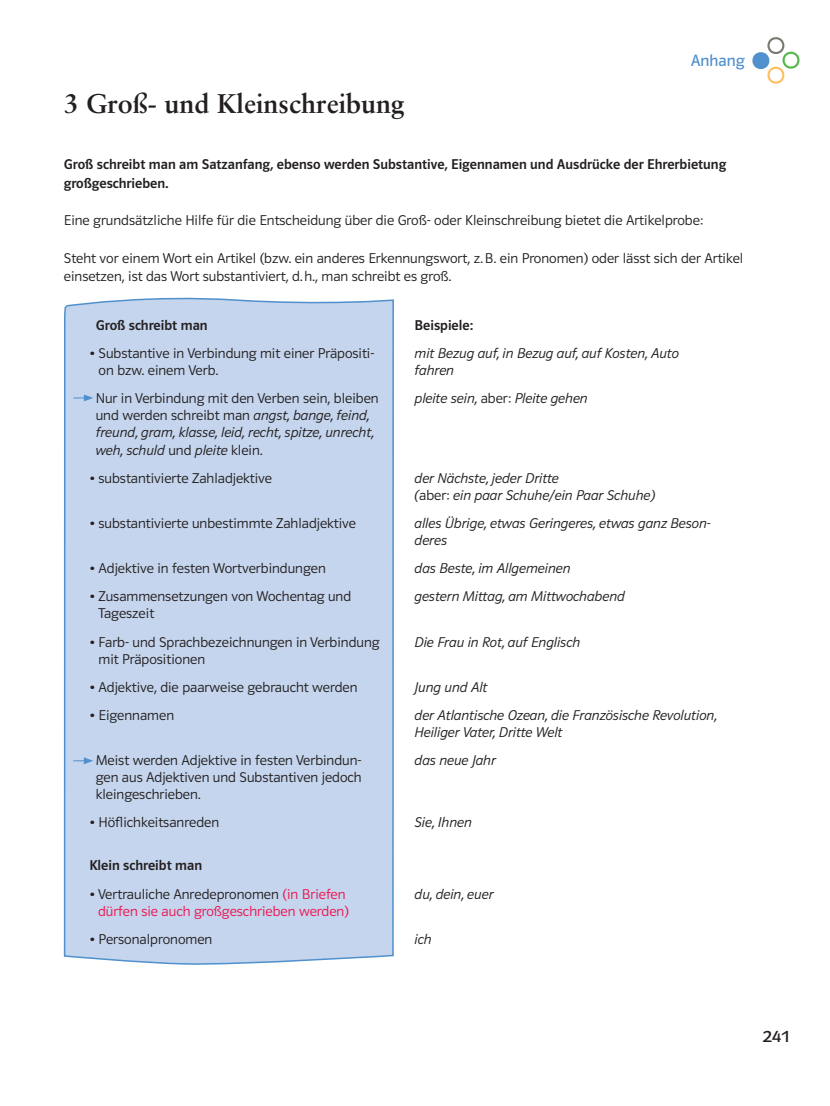
<style>
.page{position:relative;width:830px;height:1106px;background:#fff}
.page>*{position:absolute;margin:0;border:0;box-sizing:border-box;transform-origin:0 0}
.t1{font:700 27px "Sabon";color:#231f20}
.t2{font:17.4px "Polo ST11 K Buch";color:#231f20;scale:1.12 1}
.t3{font:16.5px "Polo ST11 K Buch";color:#5090cc}
.t4{font:14.25px/17.1px "Polo ST11 K Leicht";color:#231f20}
.t5{font:14.25px/17.1px "Polo ST11 K Leicht Kursiv";color:#231f20}
.t6{font:14.25px/18.8px "Polo ST11 K Krftg";color:#231f20}
.t7{font:14.25px/17.1px "Polo ST11 K Leicht";color:#ed1450;text-align:right}
.s1{font-family:"Polo ST11 K Leicht Kursiv"}
.s2{font-family:"Polo ST11 K Leicht"}
.s3{color:#231f20}
</style>
<div class="page">
<svg style="left:752px;top:37px;width:48px;height:47px"></svg>
<div style="left:63px;top:297px;width:331px;height:668px;background:#c5d5ed"></div>
<svg style="left:73px;top:394px;width:20px;height:7px"></svg>
<svg style="left:73px;top:757px;width:20px;height:7px"></svg>
<p class="t3" style="left:690px;top:51px;width:56px">Anhang</p>
<h1 class="t1" style="left:64px;top:86px;width:342px">3 Groß- und Kleinschreibung</h1>
<p class="t6" style="left:64px;top:155px;width:663px">Groß schreibt man am Satzanfang, ebenso werden Substantive, Eigennamen und Ausdrücke der Ehrerbietung großgeschrieben.</p>
<p class="t4" style="left:64px;top:212px;width:640px">Eine grundsätzliche Hilfe für die Entscheidung über die Groß- oder Kleinschreibung bietet die Artikelprobe:</p>
<p class="t4" style="left:64px;top:248px;width:680px;line-height:18.8px">Steht vor einem Wort ein Artikel (bzw. ein anderes Erkennungswort, z. B. ein Pronomen) oder lässt sich der Artikel einsetzen, ist das Wort substantiviert, d. h., man schreibt es groß.</p>
<p class="t6" style="left:96px;top:316px;width:113px">Groß schreibt man</p>
<p class="t6" style="left:414px;top:316px;width:60px">Beispiele:</p>
<p class="t4" style="left:98px;top:345px;width:277px;text-indent:-9px">• Substantive in Verbindung mit einer Präpositi&shy;on bzw. einem Verb.</p>
<p class="t5" style="left:414px;top:345px;width:266px">mit Bezug auf, in Bezug auf, auf Kosten, Auto fahren</p>
<p class="t4" style="left:96px;top:390px;width:284px">Nur in Verbindung mit den Verben sein, bleiben und werden schreibt man <span class="s1">angst, bange, feind,</span></p>
<p class="t5" style="left:96px;top:424px;width:279px">freund, gram, klasse, leid, recht, spitze, unrecht, weh, schuld <span class="s2">und</span> pleite <span class="s2">klein.</span></p>
<p class="t5" style="left:414px;top:390px;width:175px">pleite sein, <span class="s2">aber:</span> Pleite gehen</p>
<p class="t4" style="left:89px;top:469px;width:184px">• substantivierte Zahladjektive</p>
<p class="t5" style="left:414px;top:469px;width:242px">der Nächste, jeder Dritte<br>(<span class="s2">aber:</span> ein paar Schuhe/ein Paar Schuhe)</p>
<p class="t4" style="left:89px;top:514px;width:268px">• substantivierte unbestimmte Zahladjektive</p>
<p class="t5" style="left:414px;top:514px;width:297px">alles Übrige, etwas Geringeres, etwas ganz Beson&shy;deres</p>
<p class="t4" style="left:89px;top:560px;width:238px">• Adjektive in festen Wortverbindungen</p>
<p class="t5" style="left:414px;top:560px;width:157px">das Beste, im Allgemeinen</p>
<p class="t4" style="left:98px;top:588px;width:254px;text-indent:-9px">• Zusammensetzungen von Wochentag und<br>Tageszeit</p>
<p class="t5" style="left:414px;top:588px;width:212px">gestern Mittag, am Mittwochabend</p>
<p class="t4" style="left:98px;top:633px;width:282px;text-indent:-9px">• Farb- und Sprachbezeichnungen in Verbindung mit Präpositionen</p>
<p class="t5" style="left:414px;top:633px;width:167px">Die Frau in Rot, auf Englisch</p>
<p class="t4" style="left:89px;top:678px;width:269px">• Adjektive, die paarweise gebraucht werden</p>
<p class="t5" style="left:414px;top:678px;width:74px">Jung und Alt</p>
<p class="t4" style="left:89px;top:706px;width:86px">• Eigennamen</p>
<p class="t5" style="left:414px;top:706px;width:304px">der Atlantische Ozean, die Französische Revolution,<br>Heiliger Vater, Dritte Welt</p>
<p class="t4" style="left:96px;top:752px;width:267px;text-align:justify">Meist werden Adjektive in festen Verbindun&shy;gen aus Adjektiven und Substantiven jedoch kleingeschrieben.</p>
<p class="t5" style="left:414px;top:752px;width:83px">das neue Jahr</p>
<p class="t4" style="left:89px;top:814px;width:131px">• Höflichkeitsanreden</p>
<p class="t5" style="left:414px;top:814px;width:59px">Sie, Ihnen</p>
<p class="t6" style="left:89px;top:855px;width:114px">Klein schreibt man</p>
<p class="t7" style="left:89px;top:885px;width:261px"><span class="s3">• Vertrauliche Anredepronomen</span> (in Briefen dürfen sie auch großgeschrieben werden)</p>
<p class="t5" style="left:414px;top:885px;width:80px">du, dein, euer</p>
<p class="t4" style="left:89px;top:930px;width:124px">• Personalpronomen</p>
<p class="t5" style="left:414px;top:930px;width:19px">ich</p>
<p class="t2" style="left:762px;top:1026px;width:26px">241</p>
</div>
